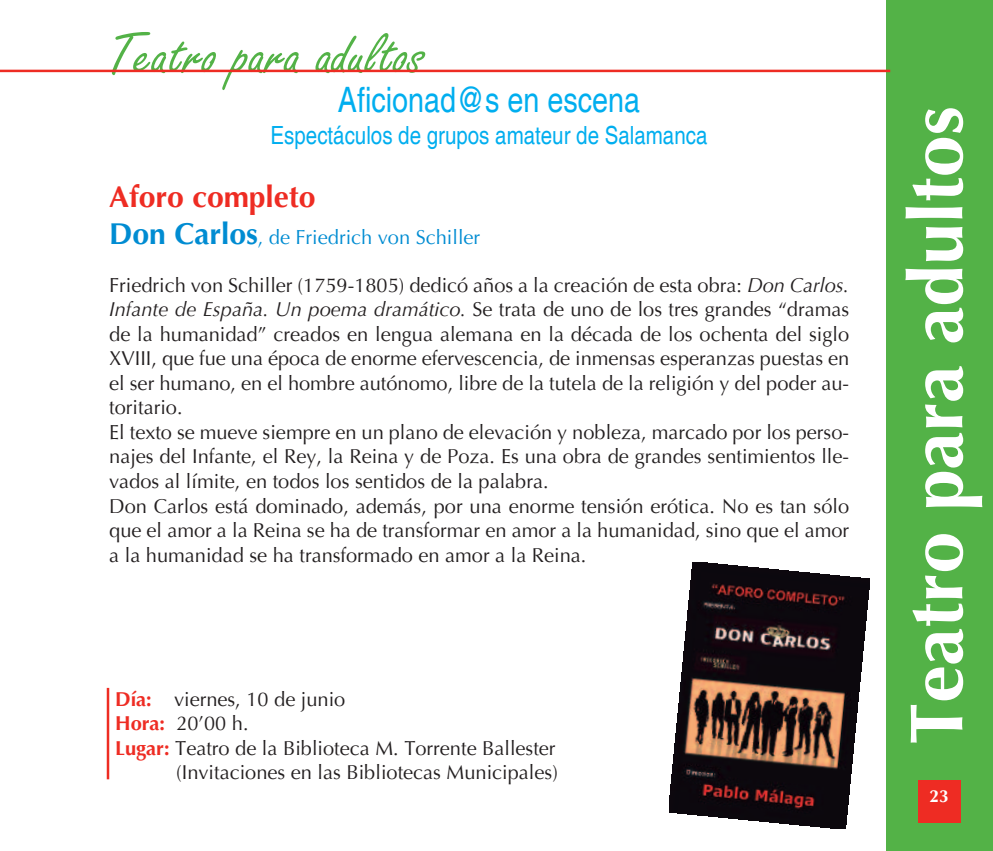
<style>
.page{position:relative;width:993px;height:851px;background:#fff}
.page>*{position:absolute;margin:0;border:0;box-sizing:border-box;transform-origin:0 0}
.t1{font:700 75px "Optima";color:#fff}
.t2{font:62.5px "Freestyle Script";color:#53b247}
.t3{font:condensed 35px "Helvetica";color:#00aeef}
.t4{font:700 30px "Optima";color:#ee2c23}
.t5{font:condensed 25px "Helvetica";color:#00aeef}
.t6{font:20px/24.5px "Optima";color:#231f20}
.t7{font:20px "Optima";color:#008cd2}
.t8{font:700 17.5px "Optima";color:#fff}
.s1{font-weight:700;font-size:30px}
.s2{font-style:italic}
.s3{font-weight:700;color:#ee2c23}
</style>
<div class="page">
<img style="left:669px;top:562px;width:200px;height:266px">
<div style="left:886px;top:0;width:106px;height:850px;background:#53b247"></div>
<div style="left:917px;top:780px;width:43px;height:42px;background:#ee2c23"></div>
<hr style="left:107px;top:687px;width:2px;height:92px;background:#ee2c23">
<hr style="left:0;top:70px;width:889px;height:2px;background:#ee2c23">
<h2 class="t2" style="left:107px;top:21px;width:319px">Teatro para adultos</h2>
<h3 class="t3" style="left:338px;top:78px;width:303px">Aficionad@s en escena</h3>
<p class="t5" style="left:270px;top:120px;width:438px">Espectáculos de grupos amateur de Salamanca</p>
<h3 class="t4" style="left:109px;top:179px;width:208px">Aforo completo</h3>
<p class="t7" style="left:109px;top:226px;width:372px"><span class="s1">Don Carlos</span>, de Friedrich von Schiller</p>
<p class="t6" style="left:109px;top:273px;width:741px">Friedrich von Schiller (1759-1805) dedicó años a la creación de esta obra: <span class="s2">Don Carlos.<br>Infante de España. Un poema dramático.</span> Se trata de uno de los tres grandes “dramas de la humanidad” creados en lengua alemana en la década de los ochenta del siglo XVIII, que fue una época de enorme efervescencia, de inmensas esperanzas puestas en el ser humano, en el hombre autónomo, libre de la tutela de la religión y del poder au&shy;toritario.<br>El texto se mueve siempre en un plano de elevación y nobleza, marcado por los perso&shy;najes del Infante, el Rey, la Reina y de Poza. Es una obra de grandes sentimientos lle&shy;vados al límite, en todos los sentidos de la palabra.<br>Don Carlos está dominado, además, por una enorme tensión erótica. No es tan sólo que el amor a la Reina se ha de transformar en amor a la humanidad, sino que el amor a la humanidad se ha transformado en amor a la Reina.</p>
<p class="t6" style="left:115px;top:686px;width:232px"><span class="s3">Día:</span> viernes, 10 de junio</p>
<p class="t6" style="left:115px;top:711px;width:135px"><span class="s3">Hora:</span> 20’00 h.</p>
<p class="t6" style="left:115px;top:735px;width:442px"><span class="s3">Lugar:</span> Teatro de la Biblioteca M. Torrente Ballester</p>
<p class="t6" style="left:176px;top:760px;width:383px">(Invitaciones en las Bibliotecas Municipales)</p>
<h1 class="t1" style="left:892px;top:744px;width:639px;rotate:-90deg">Teatro para adultos</h1>
<p class="t8" style="left:929px;top:786px;width:21px">23</p>
</div>
